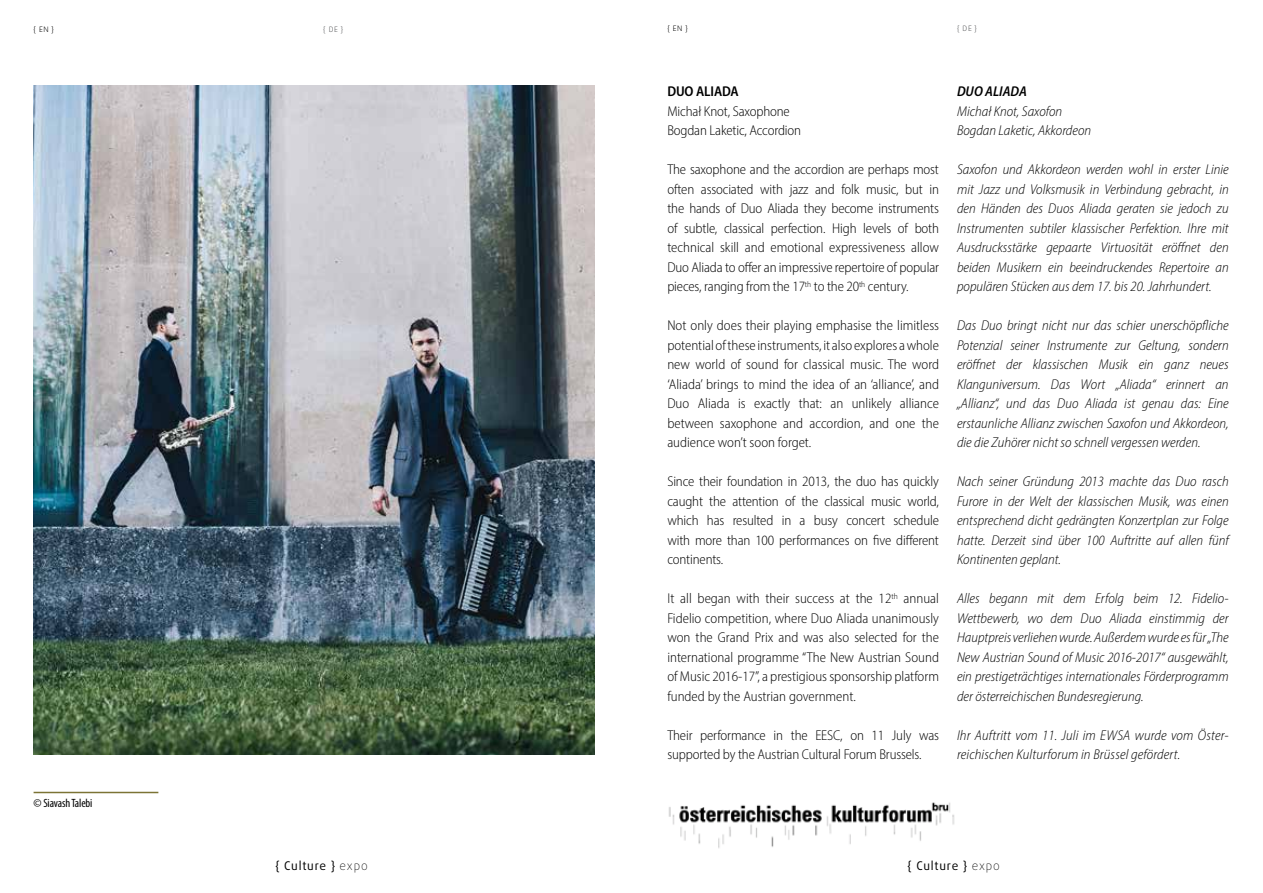
<style>
.page{position:relative;width:1263px;height:893px;background:#fff}
.page>*{position:absolute;margin:0;border:0;box-sizing:border-box;transform-origin:0 0}
.t1{font:italic 300 semi-condensed 14.25px/19.5px "Myriad Pro";color:#000;text-align:justify}
.t2{font:300 semi-condensed 14.25px/19.5px "Myriad Pro";letter-spacing:-.01em;color:#000;text-align:justify}
.t3{font:600 semi-condensed 14.25px "Myriad Pro";letter-spacing:-.01em;color:#000}
.t4{font:italic 600 semi-condensed 14.25px "Myriad Pro";color:#000}
.t5{font:12px "Daxline Pro";letter-spacing:.065em;color:#000}
.t6{font:condensed 12px "Myriad Pro";letter-spacing:-.01em;color:#000}
.t7{font:300 7.5px "Daxline Pro";color:#000}
.t8{font:300 7.5px "Daxline Pro";color:#58595b}
.s1{font-weight:100}
</style>
<div class="page">
<img style="left:34px;top:85px;width:561px;height:670px">
<hr style="left:34px;top:792px;width:124px;height:1px;background:#7c7435">
<img style="left:668px;top:802px;width:287px;height:46px">
<p class="t7" style="left:34px;top:24px;width:22px">{ EN }</p>
<p class="t8" style="left:323px;top:24px;width:21px">{ DE }</p>
<p class="t6" style="left:34px;top:795px;width:60px">© Siavash Talebi</p>
<p class="t5" style="left:275px;top:857px;width:94px">{ Culture } <span class="s1">expo</span></p>
<p class="t7" style="left:667px;top:24px;width:22px">{ EN }</p>
<p class="t8" style="left:957px;top:24px;width:21px">{ DE }</p>
<p class="t3" style="left:667px;top:83px;width:73px">DUO ALIADA</p>
<p class="t2" style="left:667px;top:101px;width:135px">Michał Knot, Saxophone<br>Bogdan Laketic, Accordion</p>
<p class="t2" style="left:667px;top:160px;width:273px">The saxophone and the accordion are perhaps most often associated with jazz and folk music, but in the hands of Duo Aliada they become instruments of subtle, classical perfection. High levels of both technical skill and emotional expressiveness allow Duo Aliada to offer an impressive repertoire of popular pieces, ranging from the 17<sup>th</sup> to the 20<sup>th</sup> century.</p>
<p class="t2" style="left:667px;top:316px;width:273px">Not only does their playing emphasise the limitless potential of these instruments, it also explores a whole new world of sound for classical music. The word ‘Aliada’ brings to mind the idea of an ‘alliance’, and Duo Aliada is exactly that: an unlikely alliance between saxophone and accordion, and one the audience won’t soon forget.</p>
<p class="t2" style="left:667px;top:472px;width:273px">Since their foundation in 2013, the duo has quickly caught the attention of the classical music world, which has resulted in a busy concert schedule with more than 100 performances on five different continents.</p>
<p class="t2" style="left:667px;top:589px;width:273px">It all began with their success at the 12<sup>th</sup> annual Fidelio competition, where Duo Aliada unanimously won the Grand Prix and was also selected for the international programme “The New Austrian Sound of Music 2016-17”, a prestigious sponsorship platform funded by the Austrian government.</p>
<p class="t2" style="left:667px;top:725px;width:273px">Their performance in the EESC, on 11 July was supported by the Austrian Cultural Forum Brussels.</p>
<p class="t4" style="left:957px;top:83px;width:71px">DUO ALIADA</p>
<p class="t1" style="left:957px;top:101px;width:136px">Michał Knot, Saxofon<br>Bogdan Laketic, Akkordeon</p>
<p class="t1" style="left:957px;top:160px;width:273px">Saxofon und Akkordeon werden wohl in erster Linie mit Jazz und Volksmusik in Verbindung gebracht, in den Händen des Duos Aliada geraten sie jedoch zu Instrumenten subtiler klassischer Perfektion. Ihre mit Ausdrucksstärke gepaarte Virtuosität eröffnet den beiden Musikern ein beeindruckendes Repertoire an populären Stücken aus dem 17. bis 20. Jahrhundert.</p>
<p class="t1" style="left:957px;top:316px;width:273px">Das Duo bringt nicht nur das schier unerschöpfliche Potenzial seiner Instrumente zur Geltung, sondern eröffnet der klassischen Musik ein ganz neues Klanguniversum. Das Wort „Aliada“ erinnert an „Allianz“, und das Duo Aliada ist genau das: Eine erstaunliche Allianz zwischen Saxofon und Akkordeon, die die Zuhörer nicht so schnell vergessen werden.</p>
<p class="t1" style="left:957px;top:472px;width:273px">Nach seiner Gründung 2013 machte das Duo rasch Furore in der Welt der klassischen Musik, was einen entsprechend dicht gedrängten Konzertplan zur Folge hatte. Derzeit sind über 100 Auftritte auf allen fünf Kontinenten geplant.</p>
<p class="t1" style="left:957px;top:589px;width:273px">Alles begann mit dem Erfolg beim 12. Fidelio-Wettbewerb, wo dem Duo Aliada einstimmig der Hauptpreis verliehen wurde. Außerdem wurde es für „The New Austrian Sound of Music 2016-2017“ ausgewählt, ein prestigeträchtiges internationales Förderprogramm der österreichischen Bundesregierung.</p>
<p class="t1" style="left:957px;top:725px;width:273px">Ihr Auftritt vom 11. Juli im EWSA wurde vom Öster&shy;reichischen Kulturforum in Brüssel gefördert.</p>
<p class="t5" style="left:907px;top:857px;width:94px">{ Culture } <span class="s1">expo</span></p>
</div>
